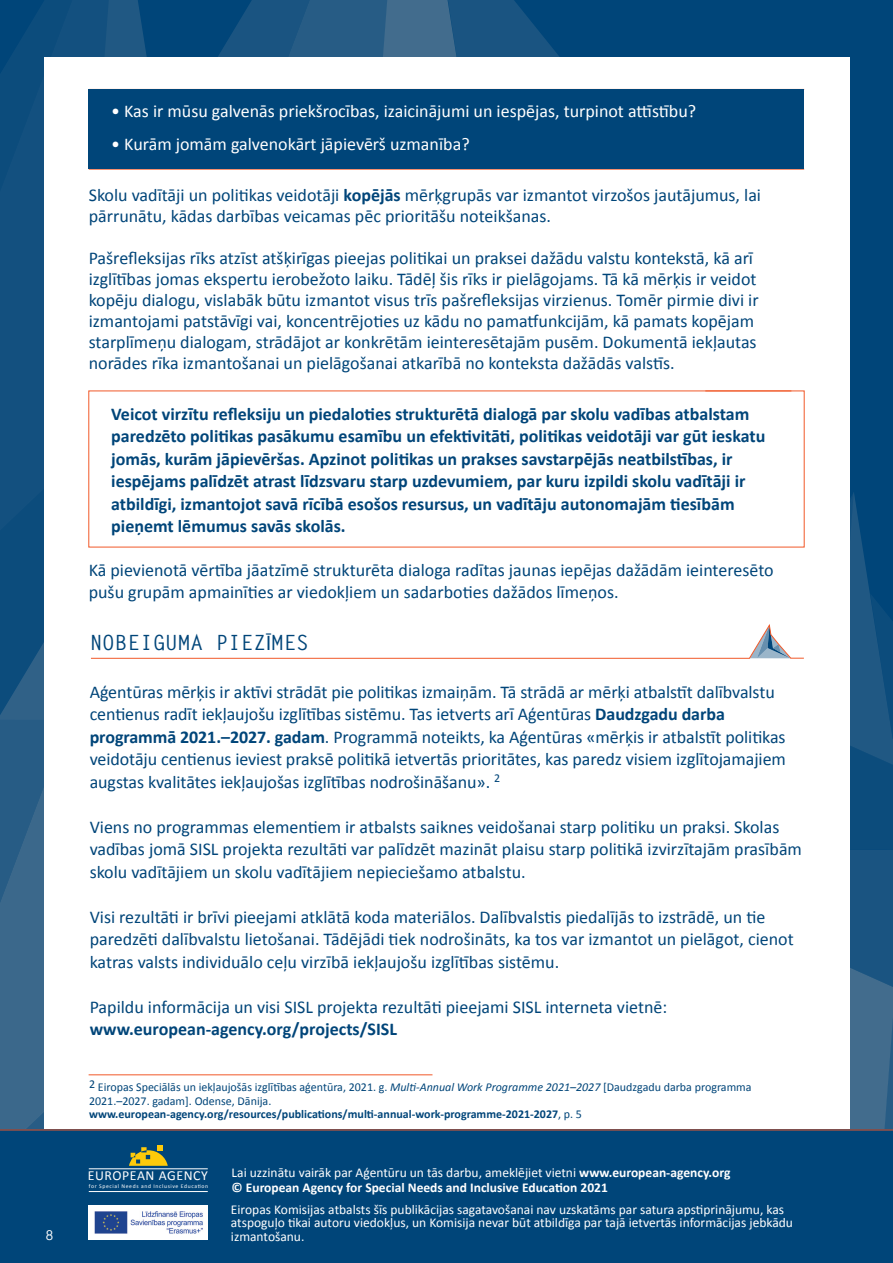
<style>
.page{position:relative;width:893px;height:1263px;background:#fff}
.page>*{position:absolute;margin:0;border:0;box-sizing:border-box;transform-origin:0 0}
.t1{font:700 21px "Letter Gothic Std";color:#004579}
.t2{font:18px/22.5px "Calibri";color:#004579}
.t3{font:700 18px/22.5px "Calibri";color:#004579}
.t4{font:18px "Calibri";color:#fff}
.t5{font:13.8px "Calibri";letter-spacing:.04em;color:#fff}
.t6{font:13.5px/13.5px "Calibri";color:#fff}
.t7{font:700 13.5px "Calibri";color:#fff}
.t8{font:700 13.5px "Letter Gothic Std";color:#fff}
.t9{font:12px "Calibri";color:#004579}
.t10{font:700 12px "Calibri";color:#004579}
.t11{font:5.7px "Calibri";letter-spacing:.105em;color:#fff}
.s1{font-weight:700}
.s2{font-family:"Myriad Pro";font-weight:400}
.s3{font-style:italic}
.s4{font-weight:400}
</style>
<div class="page">
<div style="left:764px;top:0;width:129px;height:491px;background:#004579"></div>
<svg style="left:0;top:721px;width:44px;height:296px;background:#326288"></svg>
<div style="left:0;top:1017px;width:44px;height:112px;background:#3b688b"></div>
<svg style="left:0;top:0;width:74px;height:459px;background:#0f4e7d"></svg>
<svg style="left:0;top:459px;width:44px;height:262px;background:#13507e"></svg>
<svg style="left:74px;top:0;width:124px;height:57px;background:#0e4d7d"></svg>
<svg style="left:198px;top:0;width:180px;height:57px;background:#1a5481"></svg>
<svg style="left:378px;top:0;width:386px;height:57px;background:#0f4e7d"></svg>
<svg style="left:432px;top:0;width:166px;height:57px;background:#15517f"></svg>
<div style="left:44px;top:57px;width:805px;height:1123px;background:#fff"></div>
<div style="left:0;top:1129px;width:585px;height:134px;background:#004579"></div>
<hr style="left:91px;top:658px;width:659px;height:1px;background:#f15929">
<hr style="left:705px;top:391px;width:86px;height:1px;background:#f15929">
<hr style="left:89px;top:169px;width:715px;height:1px;background:#f15929">
<hr style="left:89px;top:89px;width:715px;height:1px;background:#f15929">
<hr style="left:89px;top:1074px;width:343px;height:1px;background:#f15929">
<div style="left:89px;top:90px;width:715px;height:79px;background:#004579"></div>
<svg style="left:585px;top:491px;width:308px;height:772px"></svg>
<hr style="left:89px;top:1168px;width:119px;height:1px;background:#fff">
<hr style="left:89px;top:1191px;width:119px;height:1px;background:#fff">
<svg style="left:129px;top:1145px;width:39px;height:21px"></svg>
<img style="left:88px;top:1205px;width:120px;height:34px">
<p class="t4" style="left:111px;top:99px;width:586px">• Kas ir mūsu galvenās priekšrocības, izaicinājumi un iespējas, turpinot attīstību?</p>
<p class="t4" style="left:111px;top:132px;width:360px">• Kurām jomām galvenokārt jāpievērš uzmanība?</p>
<p class="t2" style="left:89px;top:183px;width:674px;line-height:21px">Skolu vadītāji un politikas veidotāji <span class="s1">kopējās</span> mērķgrupās var izmantot virzošos jautājumus, lai pārrunātu, kādas darbības veicamas pēc prioritāšu noteikšanas.</p>
<p class="t2" style="left:89px;top:246px;width:671px;line-height:21px">Pašrefleksijas rīks atzīst atšķirīgas pieejas politikai un praksei dažādu valstu kontekstā, kā arī izglītības jomas ekspertu ierobežoto laiku. Tādēļ šis rīks ir pielāgojams. Tā kā mērķis ir veidot kopēju dialogu, vislabāk būtu izmantot visus trīs pašrefleksijas virzienus. Tomēr pirmie divi ir izmantojami patstāvīgi vai, koncentrējoties uz kādu no pamatfunkcijām, kā pamats kopējam starplīmeņu dialogam, strādājot ar konkrētām ieinteresētajām pusēm. Dokumentā iekļautas norādes rīka izmantošanai un pielāgošanai atkarībā no konteksta dažādās valstīs.</p>
<p class="t3" style="left:111px;top:402px;width:656px">Veicot virzītu refleksiju un piedaloties strukturētā dialogā par skolu vadības atbalstam paredzēto politikas pasākumu esamību un efektivitāti, politikas veidotāji var gūt ieskatu jomās, kurām jāpievēršas. Apzinot politikas un prakses savstarpējās neatbilstības, ir iespējams palīdzēt atrast līdzsvaru starp uzdevumiem, par kuru izpildi skolu vadītāji ir atbildīgi, izmantojot savā rīcībā esošos resursus, un vadītāju autonomajām tiesībām pieņemt lēmumus savās skolās.</p>
<p class="t2" style="left:89px;top:558px;width:686px">Kā pievienotā vērtība jāatzīmē strukturēta dialoga radītas jaunas iepējas dažādām ieinteresēto pušu grupām apmainīties ar viedokļiem un sadarboties dažādos līmeņos.</p>
<h2 class="t1" style="left:90px;top:629px;width:221px">NOBEIGUMA PIEZ<span class="s2">°</span>MES</h2>
<p class="t2" style="left:90px;top:679px;width:698px">Aģentūras mērķis ir aktīvi strādāt pie politikas izmaiņām. Tā strādā ar mērķi atbalstīt dalībvalstu centienus radīt iekļaujošu izglītības sistēmu. Tas ietverts arī Aģentūras <span class="s1">Daudzgadu darba programmā 2021.–2027. gadam</span>. Programmā noteikts, ka Aģentūras «mērķis ir atbalstīt politikas veidotāju centienus ieviest praksē politikā ietvertās prioritātes, kas paredz visiem izglītojamajiem augstas kvalitātes iekļaujošas izglītības nodrošināšanu». <sup>2</sup></p>
<p class="t2" style="left:90px;top:814px;width:714px">Viens no programmas elementiem ir atbalsts saiknes veidošanai starp politiku un praksi. Skolas vadības jomā SISL projekta rezultāti var palīdzēt mazināt plaisu starp politikā izvirzītajām prasībām skolu vadītājiem un skolu vadītājiem nepieciešamo atbalstu.</p>
<p class="t2" style="left:90px;top:904px;width:706px">Visi rezultāti ir brīvi pieejami atklātā koda materiālos. Dalībvalstis piedalījās to izstrādē, un tie paredzēti dalībvalstu lietošanai. Tādējādi tiek nodrošināts, ka tos var izmantot un pielāgot, cienot katras valsts individuālo ceļu virzībā iekļaujošu izglītības sistēmu.</p>
<p class="t2" style="left:90px;top:994px;width:579px">Papildu informācija un visi SISL projekta rezultāti pieejami SISL interneta vietnē:</p>
<p class="t3" style="left:90px;top:1017px;width:309px">www.european-agency.org/projects/SISL</p>
<p class="t9" style="left:89px;top:1080px;width:664px">2 Eiropas Speciālās un iekļaujošās izglītības aģentūra, 2021. g. <span class="s3">Multi-Annual Work Programme 2021–2027</span> [Daudzgadu darba programma</p>
<p class="t9" style="left:89px;top:1093px;width:184px">2021.–2027. gadam]. Odense, Dānija.</p>
<p class="t10" style="left:89px;top:1107px;width:494px">www.european-agency.org/resources/publications/multi-annual-work-programme-2021-2027<span class="s4">, p. 5</span></p>
<p class="t6" style="left:232px;top:1165px;width:500px">Lai uzzinātu vairāk par Aģentūru un tās darbu, ameklējiet vietni <span class="s1">www.european-agency.org</span></p>
<p class="t7" style="left:232px;top:1179px;width:378px">© European Agency for Special Needs and Inclusive Education 2021</p>
<p class="t6" style="left:231px;top:1202px;width:564px">Eiropas Komisijas atbalsts šīs publikācijas sagatavošanai nav uzskatāms par satura apstiprinājumu, kas atspoguļo tikai autoru viedokļus, un Komisija nevar būt atbildīga par tajā ietvertās informācijas jebkādu</p>
<p class="t5" style="left:88px;top:1167px;width:122px">EUROPEAN AGENCY</p>
<p class="t11" style="left:89px;top:1182px;width:121px">for Special Needs and Inclusive Education</p>
<p class="t8" style="left:45px;top:1226px;width:10px">8</p>
<p class="t6" style="left:231px;top:1229px;width:75px">izmantošanu.</p>
</div>
